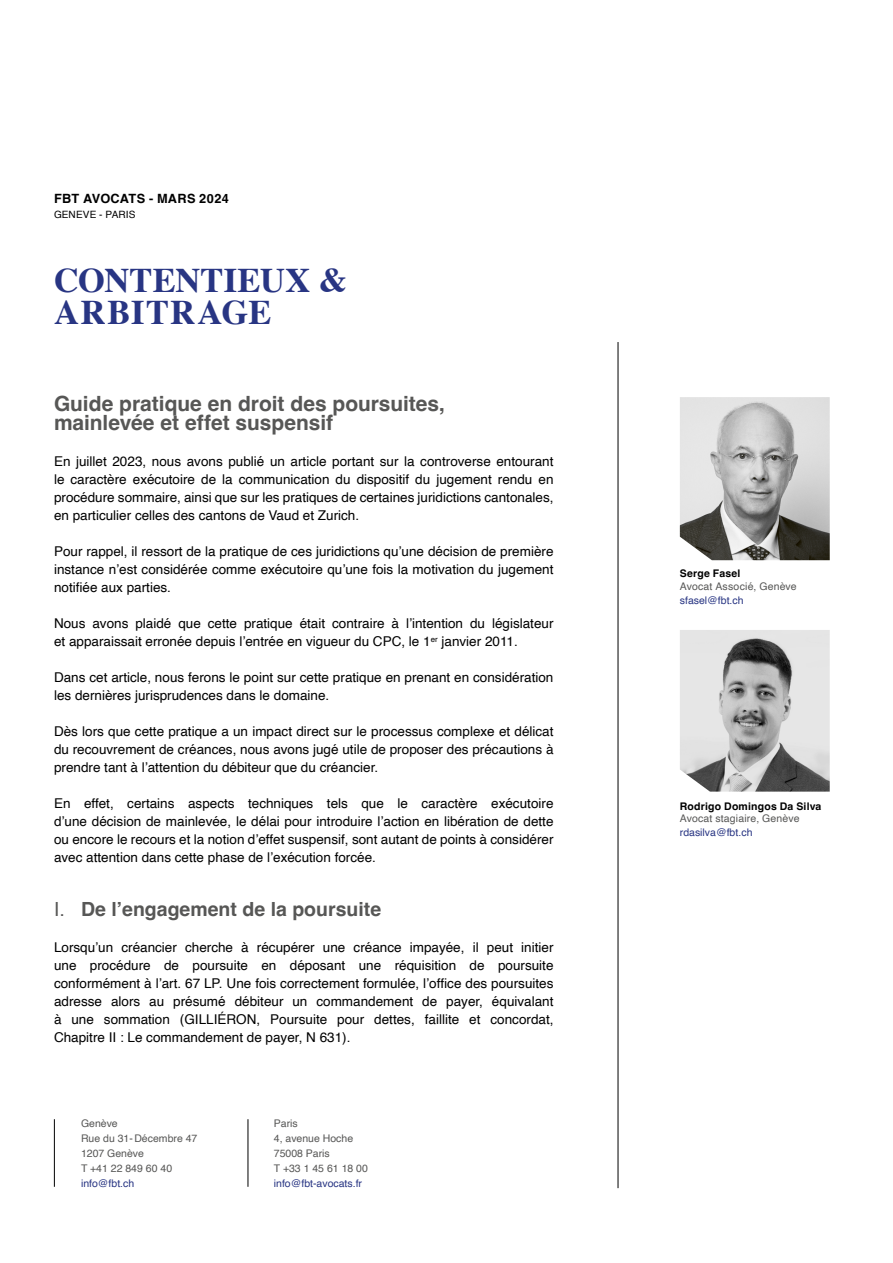
<style>
.page{position:relative;width:893px;height:1263px;background:#fff}
.page>*{position:absolute;margin:0;border:0;box-sizing:border-box;transform-origin:0 0}
.t1{font:700 34.5px/31.8px "Times";letter-spacing:.01em;color:#283583}
.t2{font:700 21px/19.5px "Helvetica";color:#575756}
.t3{font:700 19.5px "Helvetica";color:#575756}
.t4{font:13.5px/18px "Helvetica";color:#000;text-align:justify}
.t5{font:700 12.75px "Helvetica";letter-spacing:.025em;color:#000}
.t6{font:10.5px/15px "Helvetica";color:#575756}
.t7{font:10.5px "Helvetica";color:#283583}
.t8{font:700 10.5px "Helvetica";letter-spacing:.02em;color:#000}
.t9{font:10.05px "Helvetica";letter-spacing:.015em;color:#000}
.s1{font-family:"Arial";font-weight:400}
</style>
<div class="page">
<img style="left:680px;top:397px;width:150px;height:163px">
<hr style="left:618px;top:342px;width:1px;height:846px;background:#000">
<img style="left:680px;top:630px;width:150px;height:162px">
<hr style="left:248px;top:1119px;width:1px;height:68px;background:#000">
<hr style="left:54px;top:1119px;width:1px;height:68px;background:#000">
<p class="t5" style="left:54px;top:191px;width:176px">FBT AVOCATS - MARS 2024</p>
<p class="t9" style="left:54px;top:207px;width:83px">GENEVE - PARIS</p>
<h1 class="t1" style="left:54px;top:261px;width:295px">CONTENTIEUX &amp;<br>ARBITRAGE</h1>
<h2 class="t2" style="left:54px;top:396px;width:393px">Guide pratique en droit des poursuites, mainlevée et effet suspensif</h2>
<p class="t4" style="left:54px;top:453px;width:501px">En juillet 2023, nous avons publié un article portant sur la controverse entourant le caractère exécutoire de la communication du dispositif du jugement rendu en procédure sommaire, ainsi que sur les pratiques de certaines juridictions cantonales, en particulier celles des cantons de Vaud et Zurich.</p>
<p class="t4" style="left:54px;top:543px;width:501px">Pour rappel, il ressort de la pratique de ces juridictions qu’une décision de première instance n’est considérée comme exécutoire qu’une fois la motivation du jugement notifiée aux parties.</p>
<p class="t4" style="left:54px;top:615px;width:501px">Nous avons plaidé que cette pratique était contraire à l’intention du législateur et apparaissait erronée depuis l’entrée en vigueur du CPC, le 1<sup>er</sup> janvier 2011.</p>
<p class="t4" style="left:54px;top:669px;width:501px">Dans cet article, nous ferons le point sur cette pratique en prenant en considération les dernières jurisprudences dans le domaine.</p>
<p class="t4" style="left:54px;top:723px;width:501px">Dès lors que cette pratique a un impact direct sur le processus complexe et délicat du recouvrement de créances, nous avons jugé utile de proposer des précautions à prendre tant à l’attention du débiteur que du créancier.</p>
<p class="t4" style="left:54px;top:795px;width:501px">En effet, certains aspects techniques tels que le caractère exécutoire d’une décision de mainlevée, le délai pour introduire l’action en libération de dette ou encore le recours et la notion d’effet suspensif, sont autant de points à considérer avec attention dans cette phase de l’exécution forcée.</p>
<h3 class="t3" style="left:54px;top:897px;width:329px"><span class="s1">I.</span> De l’engagement de la poursuite</h3>
<p class="t4" style="left:54px;top:939px;width:501px">Lorsqu’un créancier cherche à récupérer une créance impayée, il peut initier une procédure de poursuite en déposant une réquisition de poursuite conformément à l’art. 67 LP. Une fois correctement formulée, l’office des poursuites adresse alors au présumé débiteur un commandement de payer, équivalant à une sommation (GILLIÉRON, Poursuite pour dettes, faillite et concordat, Chapitre II : Le commandement de payer, N 631).</p>
<p class="t6" style="left:81px;top:1116px;width:118px">Genève<br>Rue du 31- Décembre 47<br>1207 Genève<br>T +41 22 849 60 40</p>
<p class="t7" style="left:81px;top:1175px;width:55px">info@fbt.ch</p>
<p class="t6" style="left:274px;top:1116px;width:96px">Paris<br>4, avenue Hoche<br>75008 Paris<br>T +33 1 45 61 18 00</p>
<p class="t7" style="left:274px;top:1175px;width:90px">info@fbt-avocats.fr</p>
<p class="t8" style="left:680px;top:567px;width:62px">Serge Fasel</p>
<p class="t6" style="left:680px;top:579px;width:118px">Avocat Associé, Genève</p>
<p class="t7" style="left:680px;top:592px;width:65px">sfasel@fbt.ch</p>
<p class="t8" style="left:680px;top:799px;width:143px">Rodrigo Domingos Da Silva</p>
<p class="t6" style="left:680px;top:811px;width:121px">Avocat stagiaire, Genève</p>
<p class="t7" style="left:680px;top:824px;width:74px">rdasilva@fbt.ch</p>
</div>
